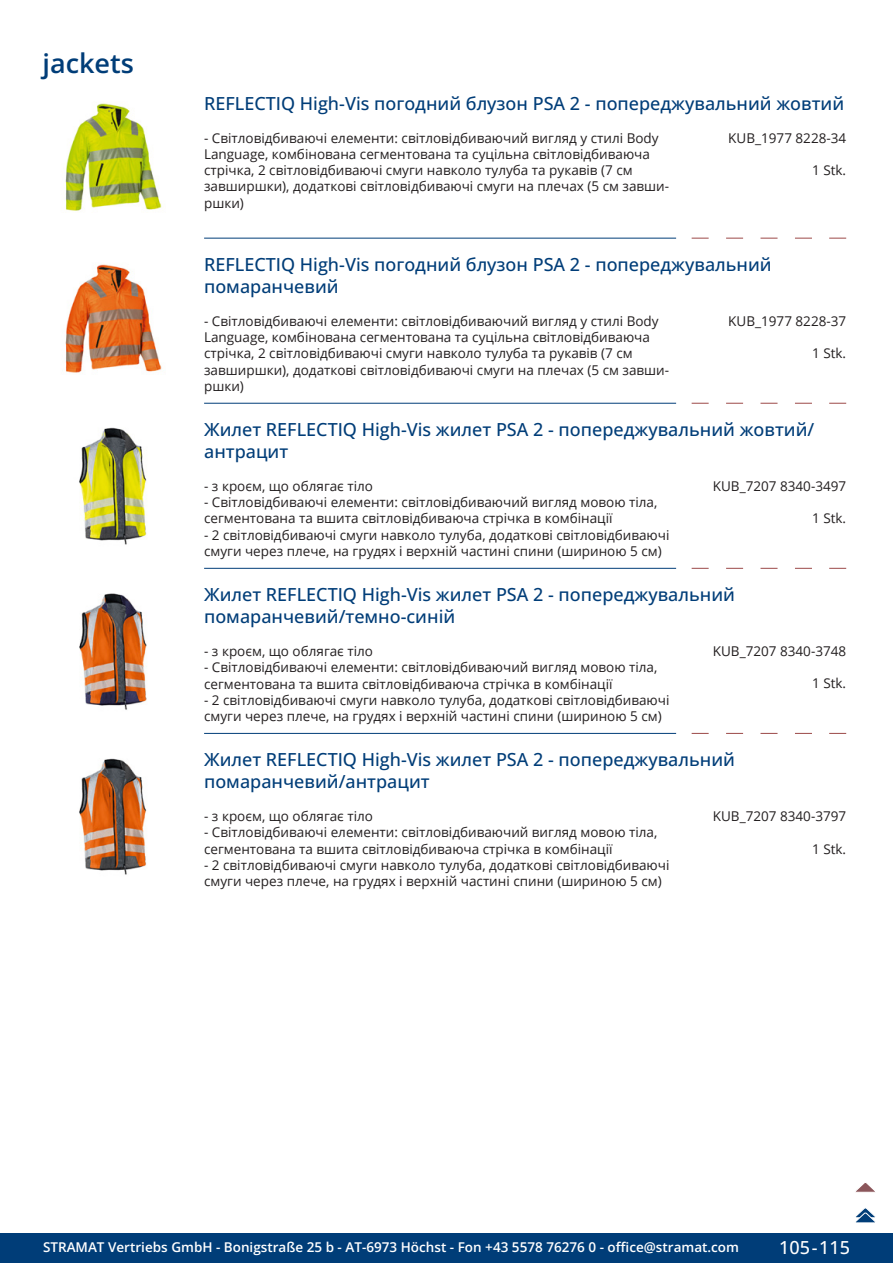
<style>
.page{position:relative;width:893px;height:1263px;background:#fff}
.page>*{position:absolute;margin:0;border:0;box-sizing:border-box;transform-origin:0 0}
.GruppeName{font:600 27px "Open Sans";color:#003d78}
.ArtikelName{font:500 18px/21.6px "Open Sans";color:#003d78}
.t1{font:500 18px "Open Sans";color:#fff}
.Beschreibung{font:13.5px/16.2px "Open Sans";color:#231f20}
.ArtikelNummer{font:13.5px "Open Sans";color:#231f20}
.t2{font:600 13.5px "Open Sans";color:#fff}
</style>
<div class="page">
<div style="left:0;top:1233px;width:893px;height:30px;background:#003d78"></div>
<img style="left:65px;top:103px;width:97px;height:108px">
<img style="left:65px;top:264px;width:97px;height:109px">
<svg style="left:692px;top:238px;width:17px;height:1px"></svg>
<svg style="left:726px;top:238px;width:17px;height:1px"></svg>
<svg style="left:760px;top:238px;width:17px;height:1px"></svg>
<svg style="left:795px;top:238px;width:17px;height:1px"></svg>
<svg style="left:829px;top:238px;width:17px;height:1px"></svg>
<hr style="left:204px;top:238px;width:472px;height:1px;background:#003d78">
<img style="left:79px;top:427px;width:68px;height:118px">
<svg style="left:692px;top:403px;width:17px;height:1px"></svg>
<svg style="left:726px;top:403px;width:17px;height:1px"></svg>
<svg style="left:760px;top:403px;width:17px;height:1px"></svg>
<svg style="left:795px;top:403px;width:17px;height:1px"></svg>
<svg style="left:829px;top:403px;width:17px;height:1px"></svg>
<hr style="left:204px;top:403px;width:472px;height:1px;background:#003d78">
<img style="left:79px;top:593px;width:68px;height:117px">
<svg style="left:692px;top:568px;width:17px;height:1px"></svg>
<svg style="left:726px;top:568px;width:17px;height:1px"></svg>
<svg style="left:760px;top:568px;width:17px;height:1px"></svg>
<svg style="left:795px;top:568px;width:17px;height:1px"></svg>
<svg style="left:829px;top:568px;width:17px;height:1px"></svg>
<hr style="left:204px;top:568px;width:472px;height:1px;background:#003d78">
<img style="left:79px;top:758px;width:68px;height:117px">
<svg style="left:692px;top:733px;width:17px;height:1px"></svg>
<svg style="left:726px;top:733px;width:17px;height:1px"></svg>
<svg style="left:760px;top:733px;width:17px;height:1px"></svg>
<svg style="left:795px;top:733px;width:17px;height:1px"></svg>
<svg style="left:829px;top:733px;width:17px;height:1px"></svg>
<hr style="left:204px;top:733px;width:472px;height:1px;background:#003d78">
<svg style="left:856px;top:1183px;width:19px;height:9px"></svg>
<svg style="left:855px;top:1208px;width:21px;height:15px"></svg>
<p class="GruppeName" style="left:43px;top:44px;width:93px">jackets</p>
<p class="ArtikelName" style="left:204px;top:92px;width:642px">REFLECTIQ High-Vis погодний блузон PSA 2 - попереджувальний жовтий</p>
<p class="Beschreibung" style="left:204px;top:129px;width:465px">- Світловідбиваючі елементи: світловідбиваючий вигляд у стилі Body Language, комбінована сегментована та суцільна світловідбиваюча стрічка, 2 світловідбиваючі смуги навколо тулуба та рукавів (7 см завширшки), додаткові світловідбиваючі смуги на плечах (5 см завши&shy;ршки)</p>
<p class="ArtikelNummer" style="left:728px;top:128px;width:119px">KUB_1977 8228-34</p>
<p class="ArtikelNummer" style="left:812px;top:161px;width:36px">1 Stk.</p>
<p class="ArtikelName" style="left:204px;top:253px;width:569px">REFLECTIQ High-Vis погодний блузон PSA 2 - попереджувальний помаранчевий</p>
<p class="Beschreibung" style="left:204px;top:313px;width:465px">- Світловідбиваючі елементи: світловідбиваючий вигляд у стилі Body Language, комбінована сегментована та суцільна світловідбиваюча стрічка, 2 світловідбиваючі смуги навколо тулуба та рукавів (7 см завширшки), додаткові світловідбиваючі смуги на плечах (5 см завши&shy;ршки)</p>
<p class="ArtikelNummer" style="left:728px;top:312px;width:119px">KUB_1977 8228-37</p>
<p class="ArtikelNummer" style="left:812px;top:344px;width:36px">1 Stk.</p>
<p class="ArtikelName" style="left:204px;top:418px;width:612px">Жилет REFLECTIQ High-Vis жилет PSA 2 - попереджувальний жовтий/ антрацит</p>
<p class="Beschreibung" style="left:204px;top:478px;width:170px">- з кроєм, що облягає тіло</p>
<p class="Beschreibung" style="left:204px;top:494px;width:455px">- Світловідбиваючі елементи: світловідбиваючий вигляд мовою тіла, сегментована та вшита світловідбиваюча стрічка в комбінації</p>
<p class="Beschreibung" style="left:204px;top:526px;width:467px">- 2 світловідбиваючі смуги навколо тулуба, додаткові світловідбиваючі смуги через плече, на грудях і верхній частині спини (шириною 5 см)</p>
<p class="ArtikelNummer" style="left:713px;top:477px;width:135px">KUB_7207 8340-3497</p>
<p class="ArtikelNummer" style="left:812px;top:509px;width:36px">1 Stk.</p>
<p class="ArtikelName" style="left:204px;top:583px;width:532px">Жилет REFLECTIQ High-Vis жилет PSA 2 - попереджувальний помаранчевий/темно-синій</p>
<p class="Beschreibung" style="left:204px;top:643px;width:170px">- з кроєм, що облягає тіло</p>
<p class="Beschreibung" style="left:204px;top:659px;width:455px">- Світловідбиваючі елементи: світловідбиваючий вигляд мовою тіла, сегментована та вшита світловідбиваюча стрічка в комбінації</p>
<p class="Beschreibung" style="left:204px;top:691px;width:467px">- 2 світловідбиваючі смуги навколо тулуба, додаткові світловідбиваючі смуги через плече, на грудях і верхній частині спини (шириною 5 см)</p>
<p class="ArtikelNummer" style="left:713px;top:642px;width:135px">KUB_7207 8340-3748</p>
<p class="ArtikelNummer" style="left:812px;top:674px;width:36px">1 Stk.</p>
<p class="ArtikelName" style="left:204px;top:749px;width:532px">Жилет REFLECTIQ High-Vis жилет PSA 2 - попереджувальний помаранчевий/антрацит</p>
<p class="Beschreibung" style="left:204px;top:808px;width:170px">- з кроєм, що облягає тіло</p>
<p class="Beschreibung" style="left:204px;top:824px;width:455px">- Світловідбиваючі елементи: світловідбиваючий вигляд мовою тіла, сегментована та вшита світловідбиваюча стрічка в комбінації</p>
<p class="Beschreibung" style="left:204px;top:856px;width:467px">- 2 світловідбиваючі смуги навколо тулуба, додаткові світловідбиваючі смуги через плече, на грудях і верхній частині спини (шириною 5 см)</p>
<p class="ArtikelNummer" style="left:713px;top:807px;width:135px">KUB_7207 8340-3797</p>
<p class="ArtikelNummer" style="left:812px;top:839px;width:36px">1 Stk.</p>
<p class="t2" style="left:43px;top:1238px;width:698px">STRAMAT Vertriebs GmbH - Bonigstraße 25 b - AT-6973 Höchst - Fon +43 5578 76276 0 - office@stramat.com</p>
<h2 class="t1" style="left:779px;top:1234px;width:72px">105 - 115</h2>
</div>
